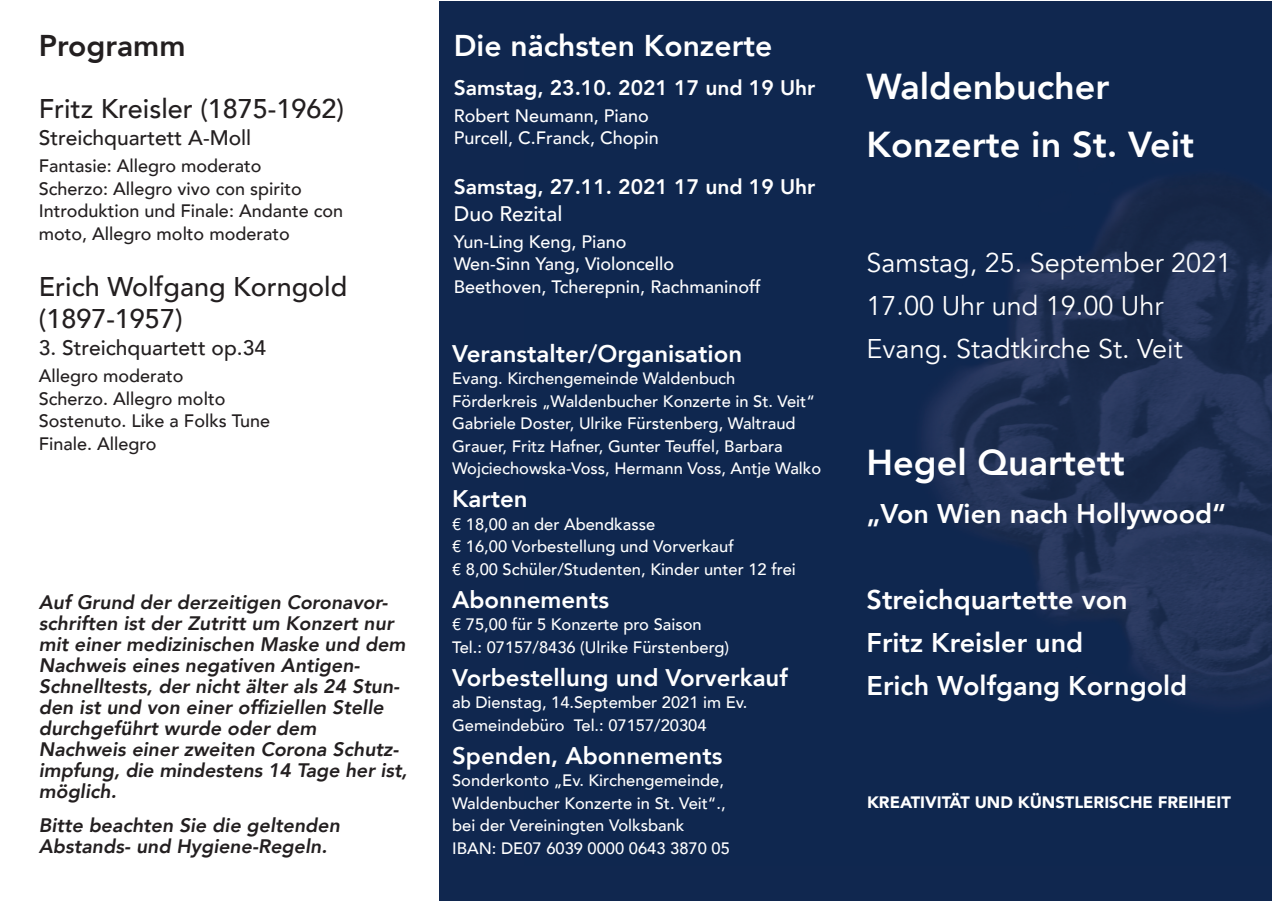
<style>
.page{position:relative;width:1272px;height:902px;background:#fff}
.page>*{position:absolute;margin:0;border:0;box-sizing:border-box;transform-origin:0 0}
.t1{font:800 36px "Avenir";color:#fff}
.t2{font:800 30px "Avenir";color:#fff}
.t3{font:800 30px "Avenir";color:#231f20}
.t4{font:800 27px "Avenir";color:#fff}
.t5{font:27px "Avenir";color:#fff}
.t6{font:500 27px "Avenir";color:#231f20}
.t7{font:800 24px "Avenir";color:#fff}
.t8{font:800 21px "Avenir";color:#fff}
.t9{font:500 21px "Avenir";color:#231f20}
.t10{font:500 21px "Avenir";color:#fff}
.t11{font:italic 800 19.5px/21px "Avenir";color:#231f20}
.t12{font:500 18px/22.5px "Avenir";color:#231f20}
.t13{font:500 18px "Avenir";color:#fff}
.t14{font:500 16.5px/22.5px "Avenir";color:#fff}
.t15{font:900 16.5px "Avenir";color:#fff}
</style>
<div class="page">
<img style="left:439px;top:2px;width:832px;height:898px">
<p class="t3" style="left:39px;top:26px;width:148px">Programm</p>
<p class="t6" style="left:39px;top:91px;width:307px">Fritz Kreisler (1875-1962)</p>
<p class="t9" style="left:39px;top:124px;width:214px">Streichquartett A-Moll</p>
<p class="t12" style="left:39px;top:155px;width:224px">Fantasie: Allegro moderato</p>
<p class="t12" style="left:39px;top:177px;width:264px">Scherzo: Allegro vivo con spirito</p>
<p class="t12" style="left:39px;top:200px;width:306px">Introduktion und Finale: Andante con moto, Allegro molto moderato</p>
<p class="t6" style="left:39px;top:269px;width:310px">Erich Wolfgang Korngold</p>
<p class="t6" style="left:39px;top:301px;width:145px">(1897-1957)</p>
<p class="t9" style="left:39px;top:334px;width:229px">3. Streichquartett op.34</p>
<p class="t12" style="left:39px;top:365px;width:146px">Allegro moderato</p>
<p class="t12" style="left:39px;top:388px;width:188px">Scherzo. Allegro molto</p>
<p class="t12" style="left:39px;top:410px;width:233px">Sostenuto. Like a Folks Tune</p>
<p class="t12" style="left:39px;top:433px;width:119px">Finale. Allegro</p>
<p class="t11" style="left:39px;top:591px;width:368px">Auf Grund der derzeitigen Coronavor&shy;schriften ist der Zutritt um Konzert nur mit einer medizinischen Maske und dem Nachweis eines negativen Antigen-Schnelltests, der nicht älter als 24 Stun&shy;den ist und von einer offiziellen Stelle durchgeführt wurde oder dem</p>
<p class="t11" style="left:39px;top:738px;width:370px">Nachweis einer zweiten Corona Schutz&shy;impfung, die mindestens 14 Tage her ist, möglich.</p>
<p class="t11" style="left:39px;top:815px;width:302px">Bitte beachten Sie die geltenden</p>
<p class="t11" style="left:39px;top:836px;width:290px">Abstands- und Hygiene-Regeln.</p>
<p class="t2" style="left:454px;top:26px;width:320px">Die nächsten Konzerte</p>
<p class="t8" style="left:454px;top:74px;width:363px">Samstag, 23.10. 2021 17 und 19 Uhr</p>
<p class="t13" style="left:454px;top:104px;width:197px">Robert Neumann, Piano</p>
<p class="t13" style="left:454px;top:126px;width:207px">Purcell, C.Franck, Chopin</p>
<p class="t8" style="left:454px;top:173px;width:363px">Samstag, 27.11. 2021 17 und 19 Uhr</p>
<p class="t10" style="left:454px;top:200px;width:110px">Duo Rezital</p>
<p class="t13" style="left:454px;top:230px;width:174px">Yun-Ling Keng, Piano</p>
<p class="t13" style="left:454px;top:252px;width:222px">Wen-Sinn Yang, Violoncello</p>
<p class="t13" style="left:454px;top:275px;width:308px">Beethoven, Tcherepnin, Rachmaninoff</p>
<p class="t7" style="left:452px;top:337px;width:291px">Veranstalter/Organisation</p>
<p class="t14" style="left:452px;top:367px;width:285px">Evang. Kirchengemeinde Waldenbuch</p>
<p class="t14" style="left:452px;top:390px;width:364px">Förderkreis „Waldenbucher Konzerte in St. Veit“</p>
<p class="t14" style="left:452px;top:412px;width:370px">Gabriele Doster, Ulrike Fürstenberg, Waltraud<br>Grauer, Fritz Hafner, Gunter Teuffel, Barbara<br>Wojciechowska-Voss, Hermann Voss, Antje Walko</p>
<p class="t7" style="left:452px;top:483px;width:77px">Karten</p>
<p class="t14" style="left:452px;top:513px;width:204px">€ 18,00 an der Abendkasse</p>
<p class="t14" style="left:452px;top:535px;width:283px">€ 16,00 Vorbestellung und Vorverkauf</p>
<p class="t14" style="left:452px;top:558px;width:345px">€ 8,00 Schüler/Studenten, Kinder unter 12 frei</p>
<p class="t7" style="left:452px;top:583px;width:158px">Abonnements</p>
<p class="t14" style="left:452px;top:613px;width:251px">€ 75,00 für 5 Konzerte pro Saison</p>
<p class="t14" style="left:452px;top:636px;width:278px">Tel.: 07157/8436 (Ulrike Fürstenberg)</p>
<p class="t7" style="left:452px;top:661px;width:337px">Vorbestellung und Vorverkauf</p>
<p class="t14" style="left:452px;top:691px;width:297px">ab Dienstag, 14.September 2021 im Ev.</p>
<p class="t14" style="left:452px;top:714px;width:256px">Gemeindebüro Tel.: 07157/20304</p>
<p class="t7" style="left:452px;top:739px;width:272px">Spenden, Abonnements</p>
<p class="t14" style="left:452px;top:769px;width:273px">Sonderkonto „Ev. Kirchengemeinde,</p>
<p class="t14" style="left:452px;top:792px;width:275px">Waldenbucher Konzerte in St. Veit“.,</p>
<p class="t14" style="left:452px;top:814px;width:234px">bei der Vereiningten Volksbank</p>
<p class="t14" style="left:452px;top:837px;width:279px">IBAN: DE07 6039 0000 0643 3870 05</p>
<p class="t1" style="left:866px;top:63px;width:244px">Waldenbucher</p>
<p class="t1" style="left:866px;top:121px;width:329px">Konzerte in St. Veit</p>
<p class="t5" style="left:866px;top:245px;width:366px">Samstag, 25. September 2021</p>
<p class="t5" style="left:866px;top:288px;width:298px">17.00 Uhr und 19.00 Uhr</p>
<p class="t5" style="left:866px;top:331px;width:317px">Evang. Stadtkirche St. Veit</p>
<p class="t1" style="left:866px;top:438px;width:260px">Hegel Quartett</p>
<p class="t4" style="left:866px;top:495px;width:361px">„Von Wien nach Hollywood“</p>
<p class="t4" style="left:866px;top:581px;width:263px">Streichquartette von</p>
<p class="t4" style="left:866px;top:624px;width:218px">Fritz Kreisler und</p>
<p class="t4" style="left:866px;top:667px;width:322px">Erich Wolfgang Korngold</p>
<p class="t15" style="left:867px;top:791px;width:365px">KREATIVITÄT UND KÜNSTLERISCHE FREIHEIT</p>
</div>
